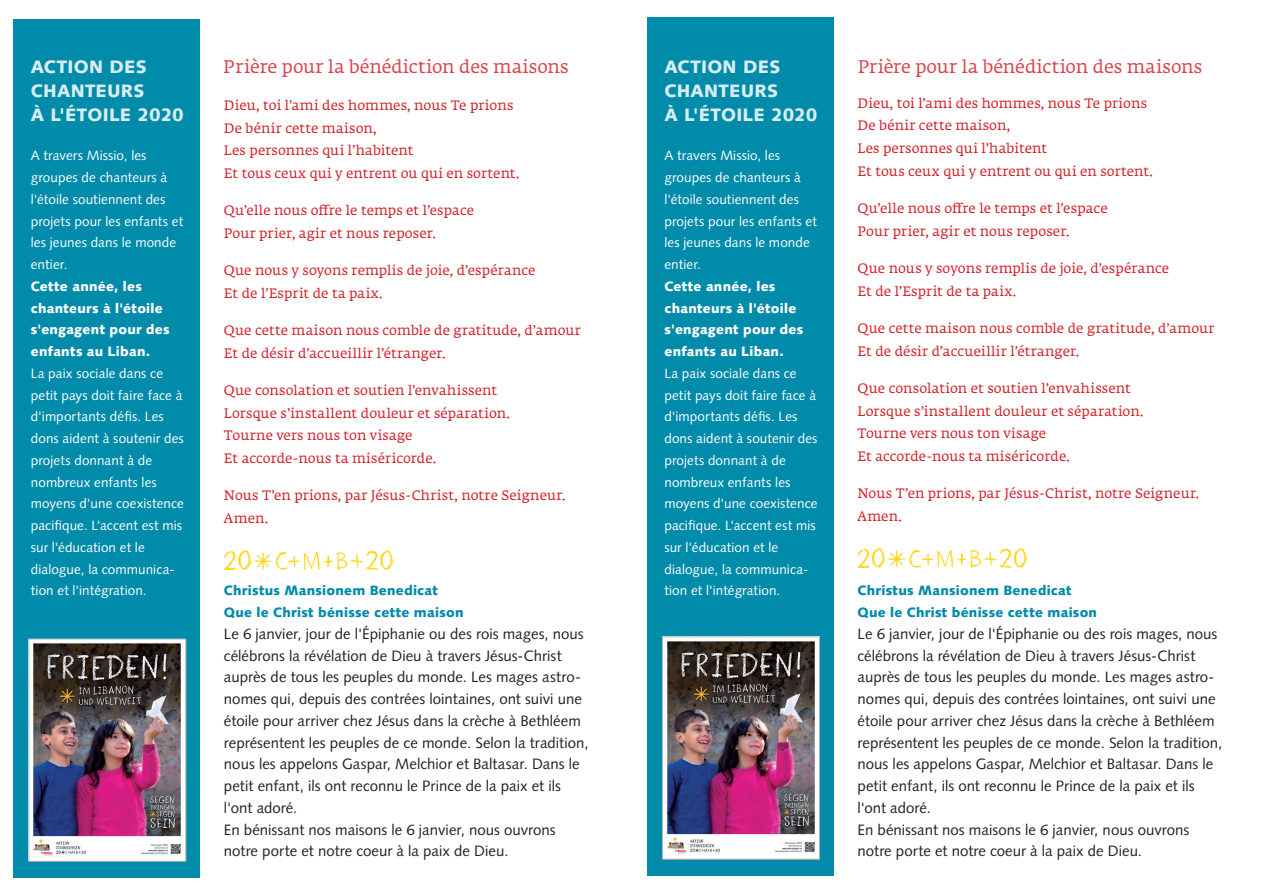
<style>
.page{position:relative;width:1263px;height:893px;background:#fff}
.page>*{position:absolute;margin:0;border:0;box-sizing:border-box;transform-origin:0 0}
.t1{font:18px "Fedra Serif A Std";color:#d1232a}
.t2{font:900 18px/24px "Syntax LT Std";letter-spacing:.015em;color:#fff}
.t3{font:15px/21.8px "Syntax LT Std";color:#231f20}
.t4{font:13.5px/22.5px "Fedra Serif A Std";letter-spacing:.01em;color:#d1232a}
.t5{font:13.5px/21.8px "Syntax LT Std";letter-spacing:.005em;color:#fff}
.t6{font:900 13.5px/21.8px "Syntax LT Std";letter-spacing:.015em;color:#fff}
.t7{font:900 13.5px/21.8px "Syntax LT Std";letter-spacing:.02em;color:#008bab}
</style>
<div class="page">
<div style="left:14px;top:19px;width:186px;height:859px;background:#008bab"></div>
<div style="left:647px;top:17px;width:186px;height:859px;background:#008bab"></div>
<svg style="left:224px;top:550px;width:169px;height:20px"></svg>
<svg style="left:857px;top:548px;width:170px;height:20px"></svg>
<img style="left:31px;top:641px;width:153px;height:218px">
<div style="left:29px;top:639px;width:157px;height:222px;border:1px solid #b2b3b7"></div>
<img style="left:664px;top:639px;width:154px;height:218px">
<div style="left:662px;top:637px;width:158px;height:222px;border:1px solid #b2b3b7"></div>
<h1 class="t1" style="left:224px;top:55px;width:346px">Prière pour la bénédiction des maisons</h1>
<h1 class="t1" style="left:857px;top:55px;width:346px">Prière pour la bénédiction des maisons</h1>
<p class="t4" style="left:224px;top:95px;width:297px">Dieu, toi l’ami des hommes, nous Te prions De bénir cette maison,<br>Les personnes qui l’habitent<br>Et tous ceux qui y entrent ou qui en sortent.</p>
<p class="t4" style="left:224px;top:200px;width:252px">Qu’elle nous offre le temps et l’espace<br>Pour prier, agir et nous reposer.</p>
<p class="t4" style="left:224px;top:260px;width:313px">Que nous y soyons remplis de joie, d’espérance<br>Et de l’Esprit de ta paix.</p>
<p class="t4" style="left:224px;top:320px;width:358px">Que cette maison nous comble de gratitude, d’amour<br>Et de désir d’accueillir l’étranger.</p>
<p class="t4" style="left:224px;top:380px;width:287px">Que consolation et soutien l’envahissent Lorsque s’installent douleur et séparation.<br>Tourne vers nous ton visage<br>Et accorde-nous ta miséricorde.</p>
<p class="t4" style="left:224px;top:485px;width:343px">Nous T’en prions, par Jésus-Christ, notre Seigneur.<br>Amen.</p>
<h1 class="t2" style="left:31px;top:55px;width:155px">ACTION DES<br>CHANTEURS<br>À L'ÉTOILE 2020</h1>
<h1 class="t2" style="left:664px;top:55px;width:155px">ACTION DES<br>CHANTEURS<br>À L'ÉTOILE 2020</h1>
<p class="t5" style="left:31px;top:145px;width:154px">A travers Missio, les groupes de chanteurs à l'étoile soutiennent des projets pour les enfants et les jeunes dans le monde entier.</p>
<p class="t6" style="left:31px;top:275px;width:140px">Cette année, les chanteurs à l'étoile s'engagent pour des enfants au Liban.</p>
<p class="t5" style="left:31px;top:362px;width:155px">La paix sociale dans ce petit pays doit faire face à d'importants défis. Les dons aident à soutenir des projets donnant à de nombreux enfants les moyens d'une coexistence pacifique. L'accent est mis sur l'éducation et le dialogue, la communica&shy;tion et l'intégration.</p>
<p class="t4" style="left:857px;top:93px;width:297px">Dieu, toi l’ami des hommes, nous Te prions De bénir cette maison,<br>Les personnes qui l’habitent<br>Et tous ceux qui y entrent ou qui en sortent.</p>
<p class="t4" style="left:857px;top:198px;width:252px">Qu’elle nous offre le temps et l’espace<br>Pour prier, agir et nous reposer.</p>
<p class="t4" style="left:857px;top:258px;width:313px">Que nous y soyons remplis de joie, d’espérance<br>Et de l’Esprit de ta paix.</p>
<p class="t4" style="left:857px;top:318px;width:358px">Que cette maison nous comble de gratitude, d’amour<br>Et de désir d’accueillir l’étranger.</p>
<p class="t4" style="left:857px;top:378px;width:287px">Que consolation et soutien l’envahissent Lorsque s’installent douleur et séparation.<br>Tourne vers nous ton visage<br>Et accorde-nous ta miséricorde.</p>
<p class="t4" style="left:857px;top:483px;width:343px">Nous T’en prions, par Jésus-Christ, notre Seigneur.<br>Amen.</p>
<p class="t5" style="left:664px;top:145px;width:154px">A travers Missio, les groupes de chanteurs à l'étoile soutiennent des projets pour les enfants et les jeunes dans le monde entier.</p>
<p class="t6" style="left:664px;top:275px;width:140px">Cette année, les chanteurs à l'étoile s'engagent pour des enfants au Liban.</p>
<p class="t5" style="left:664px;top:362px;width:155px">La paix sociale dans ce petit pays doit faire face à d'importants défis. Les dons aident à soutenir des projets donnant à de nombreux enfants les moyens d'une coexistence pacifique. L'accent est mis sur l'éducation et le dialogue, la communica&shy;tion et l'intégration.</p>
<p class="t7" style="left:857px;top:580px;width:241px">Christus Mansionem Benedicat<br>Que le Christ bénisse cette maison</p>
<p class="t3" style="left:857px;top:623px;width:366px">Le 6 janvier, jour de l'Épiphanie ou des rois mages, nous célébrons la révélation de Dieu à travers Jésus-Christ auprès de tous les peuples du monde. Les mages astro&shy;nomes qui, depuis des contrées lointaines, ont suivi une étoile pour arriver chez Jésus dans la crèche à Bethléem représentent les peuples de ce monde. Selon la tradition, nous les appelons Gaspar, Melchior et Baltasar. Dans le petit enfant, ils ont reconnu le Prince de la paix et ils l'ont adoré.<br>En bénissant nos maisons le 6 janvier, nous ouvrons notre porte et notre coeur à la paix de Dieu.</p>
<p class="t7" style="left:224px;top:580px;width:241px">Christus Mansionem Benedicat<br>Que le Christ bénisse cette maison</p>
<p class="t3" style="left:224px;top:623px;width:366px">Le 6 janvier, jour de l'Épiphanie ou des rois mages, nous célébrons la révélation de Dieu à travers Jésus-Christ auprès de tous les peuples du monde. Les mages astro&shy;nomes qui, depuis des contrées lointaines, ont suivi une étoile pour arriver chez Jésus dans la crèche à Bethléem représentent les peuples de ce monde. Selon la tradition, nous les appelons Gaspar, Melchior et Baltasar. Dans le petit enfant, ils ont reconnu le Prince de la paix et ils l'ont adoré.<br>En bénissant nos maisons le 6 janvier, nous ouvrons notre porte et notre coeur à la paix de Dieu.</p>
</div>
